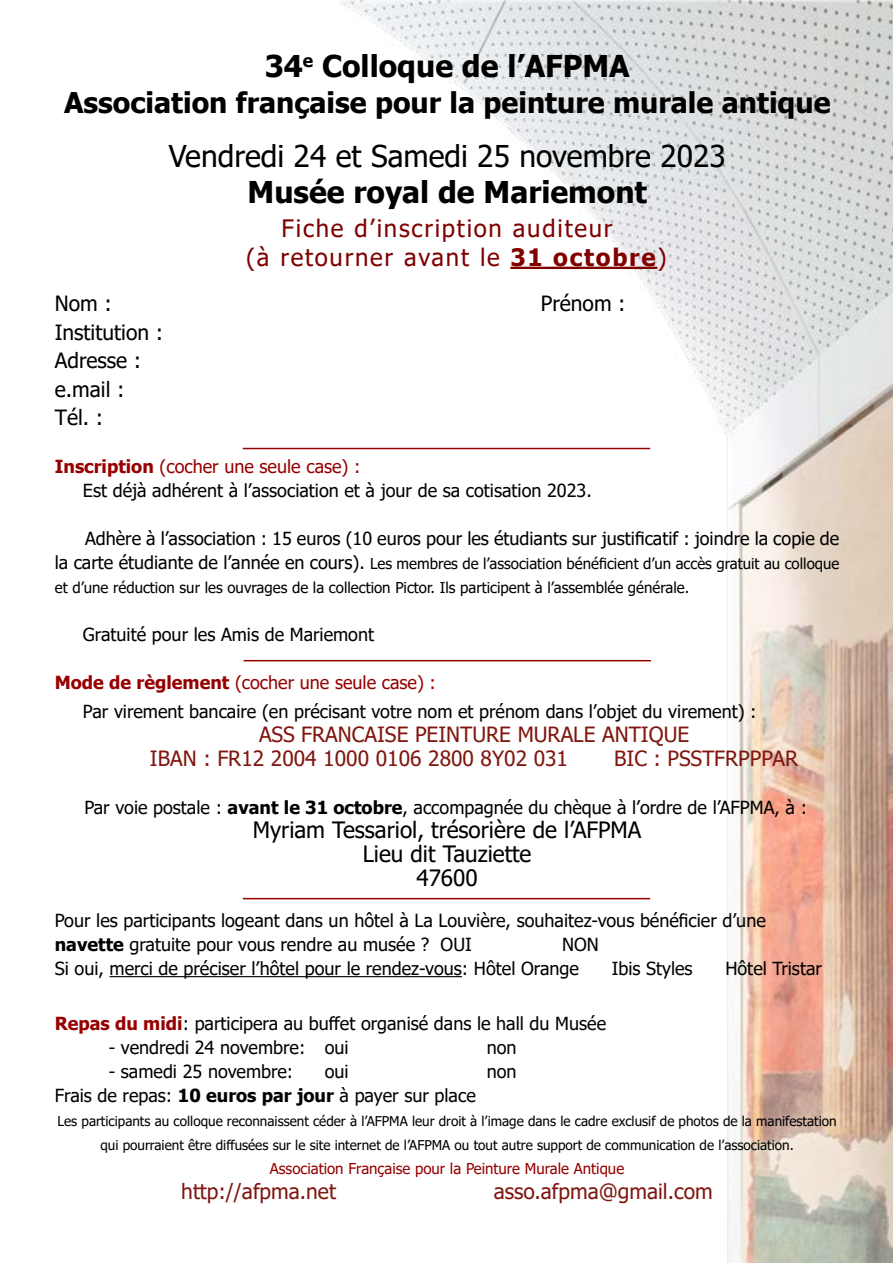
<style>
.page{position:relative;width:893px;height:1263px;background:#fff}
.page>*{position:absolute;margin:0;border:0;box-sizing:border-box;transform-origin:0 0}
.t1{font:700 30px "Tahoma";color:#000}
.t2{font:30px "Tahoma";color:#000}
.t3{font:700 28.5px "Tahoma";color:#000}
.t4{font:24px/28.8px "Tahoma";letter-spacing:.07em;color:#800000}
.t5{font:22.5px/24px "Tahoma";color:#000;text-align:center}
.t6{font:21px/24px "Tahoma";color:#801710}
.t7{font:21px/28.5px "Tahoma";color:#000}
.t8{font:18px/24px "Tahoma";color:#000}
.t9{font:15px/24px "Tahoma";color:#000}
.t10{font:15px "Tahoma";color:#960000}
.t11{font:13.5px/24px "Tahoma";color:#000;text-align:center}
.s1{font-weight:700}
.s2{font-weight:700;color:#960000}
.s3{color:#960000}
.s4{font-size:18px}
</style>
<div class="page">
<img style="left:339px;top:0;width:554px;height:1263px">
<hr style="left:510px;top:267px;width:147px;height:2px;background:#800000">
<hr style="left:244px;top:660px;width:407px;height:1px;background:#960000">
<hr style="left:243px;top:898px;width:407px;height:1px;background:#960000">
<hr style="left:243px;top:448px;width:407px;height:1px;background:#960000">
<hr style="left:110px;top:976px;width:352px;height:1px;background:#000">
<h1 class="t1" style="left:265px;top:45px;width:367px">34<sup>e</sup> Colloque de l’AFPMA</h1>
<h2 class="t3" style="left:64px;top:83px;width:768px">Association française pour la peinture murale antique</h2>
<h1 class="t2" style="left:169px;top:136px;width:559px">Vendredi 24 et Samedi 25 novembre 2023</h1>
<h1 class="t1" style="left:248px;top:171px;width:401px">Musée royal de Mariemont</h1>
<h3 class="t4" style="left:246px;top:216px;width:422px;text-indent:35px">Fiche d’inscription auditeur<br>(à retourner avant le <span class="s1">31 octobre</span>)</h3>
<p class="t7" style="left:55px;top:290px;width:59px">Nom :</p>
<p class="t7" style="left:541px;top:290px;width:86px">Prénom :</p>
<p class="t7" style="left:55px;top:319px;width:110px">Institution :<br>Adresse : e.mail :<br>Tél. :</p>
<p class="t8" style="left:83px;top:456px;width:510px;text-indent:-28px"><span class="s2">Inscription</span> <span class="s3">(cocher une seule case) :<br></span>Est déjà adhérent à l’association et à jour de sa cotisation 2023.</p>
<p class="t8" style="left:85px;top:528px;width:756px">Adhère à l’association : 15 euros (10 euros pour les étudiants sur justificatif : joindre la copie de</p>
<p class="t9" style="left:55px;top:553px;width:786px"><span class="s4">la carte étudiante de l’année en cours).</span> Les membres de l’association bénéficient d’un accès gratuit au colloque et d’une réduction sur les ouvrages de la collection Pictor. Ils participent à l’assemblée générale.</p>
<p class="t8" style="left:83px;top:624px;width:293px">Gratuité pour les Amis de Mariemont</p>
<p class="t8" style="left:83px;top:669px;width:675px;line-height:28.5px;text-indent:-28px"><span class="s2">Mode de règlement</span> <span class="s3">(cocher une seule case) :<br></span>Par virement bancaire (en précisant votre nom et prénom dans l’objet du virement) :</p>
<p class="t6" style="left:150px;top:723px;width:541px;text-indent:109px">ASS FRANCAISE PEINTURE MURALE ANTIQUE<br>IBAN : FR12 2004 1000 0106 2800 8Y02 031</p>
<p class="t6" style="left:614px;top:747px;width:186px">BIC : PSSTFRPPPAR</p>
<p class="t8" style="left:84px;top:796px;width:724px">Par voie postale : <span class="s1">avant le 31 octobre</span>, accompagnée du chèque à l’ordre de l’AFPMA, à :</p>
<p class="t5" style="left:253px;top:819px;width:390px">Myriam Tessariol, trésorière de l’AFPMA<br>Lieu dit Tauziette<br>47600</p>
<p class="t8" style="left:55px;top:910px;width:713px">Pour les participants logeant dans un hôtel à La Louvière, souhaitez-vous bénéficier d’une <span class="s1">navette</span> gratuite pour vous rendre au musée ? OUI</p>
<p class="t8" style="left:55px;top:934px;width:545px;text-indent:507px">NON<br>Si oui, merci de préciser l’hôtel pour le rendez-vous: Hôtel Orange</p>
<p class="t8" style="left:612px;top:958px;width:82px">Ibis Styles</p>
<p class="t8" style="left:725px;top:958px;width:98px">Hôtel Tristar</p>
<p class="t8" style="left:55px;top:1012px;width:553px"><span class="s2">Repas du midi</span>: participera au buffet organisé dans le hall du Musée</p>
<p class="t8" style="left:109px;top:1036px;width:241px">- vendredi 24 novembre: oui</p>
<p class="t8" style="left:487px;top:1036px;width:31px">non</p>
<p class="t8" style="left:109px;top:1060px;width:186px">- samedi 25 novembre:</p>
<p class="t8" style="left:325px;top:1060px;width:25px">oui</p>
<p class="t8" style="left:487px;top:1060px;width:31px">non</p>
<p class="t8" style="left:55px;top:1084px;width:422px">Frais de repas: <span class="s1">10 euros par jour</span> à payer sur place</p>
<p class="t11" style="left:57px;top:1109px;width:781px">Les participants au colloque reconnaissent céder à l’AFPMA leur droit à l’image dans le cadre exclusif de photos de la manifestation qui pourraient être diffusées sur le site internet de l’AFPMA ou tout autre support de communication de l’association.</p>
<p class="t10" style="left:270px;top:1158px;width:356px">Association Française pour la Peinture Murale Antique</p>
<p class="t6" style="left:181px;top:1180px;width:156px">http://afpma.net</p>
<p class="t6" style="left:494px;top:1180px;width:221px">asso.afpma@gmail.com</p>
</div>
